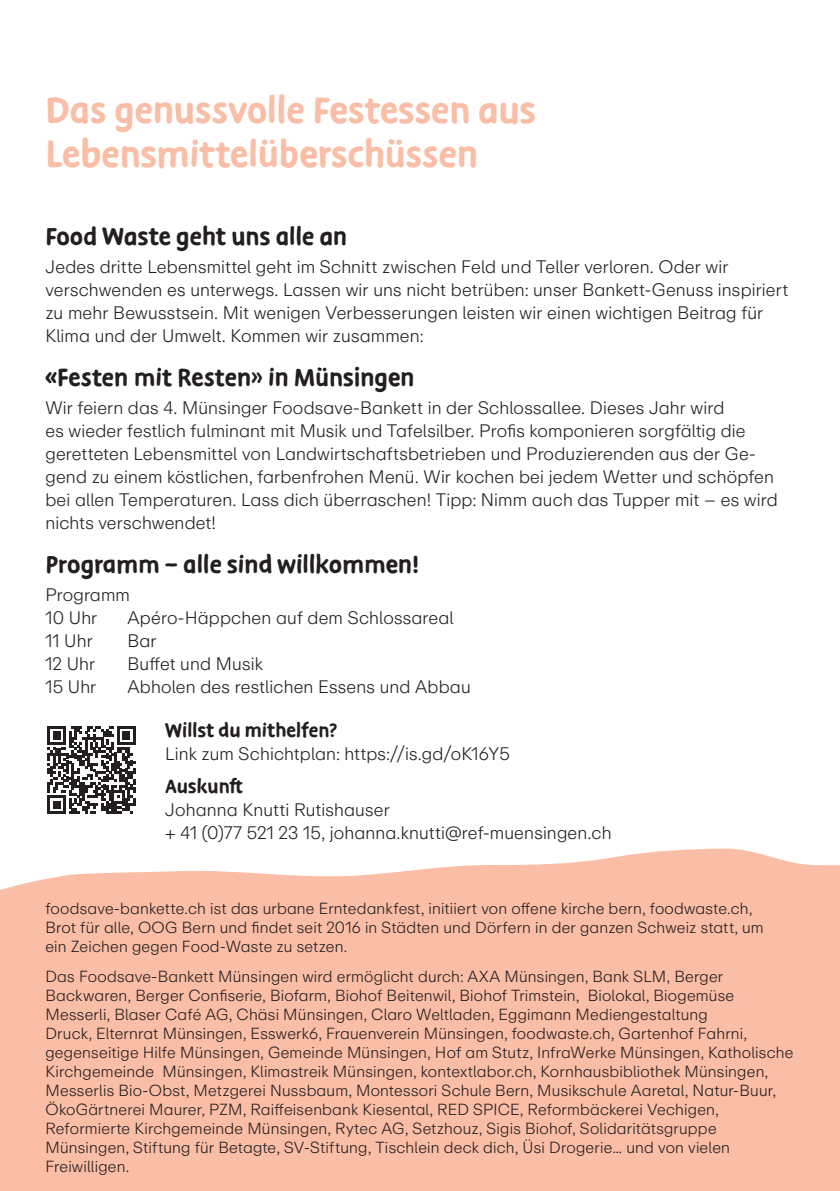
<style>
.page{position:relative;width:840px;height:1191px;background:#fff}
.page>*{position:absolute;margin:0;border:0;box-sizing:border-box;transform-origin:0 0}
.t1{font:700 42px/44px "Duper";color:#fabda6}
.t2{font:700 28px "Duper";color:#231f20}
.t3{font:700 22px "Duper";letter-spacing:.005em;color:#231f20}
.t4{font:300 18px/23px "ABC Repro Unlicensed Trial";letter-spacing:.005em;color:#231f20}
.t5{font:300 16px/19px "ABC Repro Unlicensed Trial";letter-spacing:.01em;color:#231f20}
</style>
<div class="page">
<div style="left:0;top:848px;width:839px;height:343px;background:#fabda6"></div>
<svg style="left:48px;top:726px;width:87px;height:88px"></svg>
<h1 class="t1" style="left:45px;top:89px;width:491px">Das genussvolle Festessen aus<br>Lebensmittelüberschüssen</h1>
<h2 class="t2" style="left:45px;top:220px;width:303px">Food Waste geht uns alle an</h2>
<p class="t4" style="left:45px;top:255px;width:744px">Jedes dritte Lebensmittel geht im Schnitt zwischen Feld und Teller verloren. Oder wir verschwenden es unterwegs. Lassen wir uns nicht betrüben: unser Bankett-Genuss inspiriert zu mehr Bewusstsein. Mit wenigen Verbesserungen leisten wir einen wichtigen Beitrag für Klima und der Umwelt. Kommen wir zusammen:</p>
<h2 class="t2" style="left:45px;top:361px;width:370px">«Festen mit Resten» in Münsingen</h2>
<p class="t4" style="left:45px;top:396px;width:733px">Wir feiern das 4. Münsinger Foodsave-Bankett in der Schlossallee. Dieses Jahr wird<br>es wieder festlich fulminant mit Musik und Tafelsilber. Profis komponieren sorgfältig die geretteten Lebensmittel von Landwirtschaftsbetrieben und Produzierenden aus der Ge&shy;gend zu einem köstlichen, farbenfrohen Menü. Wir kochen bei jedem Wetter und schöpfen bei allen Temperaturen. Lass dich überraschen! Tipp: Nimm auch das Tupper mit – es wird nichts verschwendet!</p>
<h2 class="t2" style="left:45px;top:548px;width:374px">Programm – alle sind willkommen!</h2>
<p class="t4" style="left:45px;top:583px;width:86px">Programm<br>10 Uhr</p>
<p class="t4" style="left:127px;top:606px;width:327px">Apéro-Häppchen auf dem Schlossareal</p>
<p class="t4" style="left:45px;top:629px;width:49px">11 Uhr</p>
<p class="t4" style="left:127px;top:629px;width:31px">Bar</p>
<p class="t4" style="left:45px;top:652px;width:51px">12 Uhr</p>
<p class="t4" style="left:127px;top:652px;width:137px">Buffet und Musik</p>
<p class="t4" style="left:45px;top:675px;width:52px">15 Uhr</p>
<p class="t4" style="left:127px;top:675px;width:344px">Abholen des restlichen Essens und Abbau</p>
<h3 class="t3" style="left:165px;top:717px;width:173px">Willst du mithelfen?</h3>
<p class="t4" style="left:165px;top:742px;width:346px">Link zum Schichtplan: https://is.gd/oK16Y5</p>
<h3 class="t3" style="left:165px;top:773px;width:80px">Auskunft</h3>
<p class="t4" style="left:165px;top:798px;width:447px">Johanna Knutti Rutishauser<br>+ 41 (0)77 521 23 15, johanna.knutti@ref-muensingen.ch</p>
<p class="t5" style="left:45px;top:898px;width:719px">foodsave-bankette.ch ist das urbane Erntedankfest, initiiert von offene kirche bern, foodwaste.ch,<br>Brot für alle, OOG Bern und findet seit 2016 in Städten und Dörfern in der ganzen Schweiz statt, um ein Zeichen gegen Food-Waste zu setzen.</p>
<p class="t5" style="left:45px;top:967px;width:749px">Das Foodsave-Bankett Münsingen wird ermöglicht durch: AXA Münsingen, Bank SLM, Berger Backwaren, Berger Confiserie, Biofarm, Biohof Beitenwil, Biohof Trimstein, Biolokal, Biogemüse Messerli, Blaser Café AG, Chäsi Münsingen, Claro Weltladen, Eggimann Mediengestaltung<br>Druck, Elternrat Münsingen, Esswerk6, Frauenverein Münsingen, foodwaste.ch, Gartenhof Fahrni, gegenseitige Hilfe Münsingen, Gemeinde Münsingen, Hof am Stutz, InfraWerke Münsingen, Katholische Kirchgemeinde Münsingen, Klimastreik Münsingen, kontextlabor.ch, Kornhausbibliothek Münsingen, Messerlis Bio-Obst, Metzgerei Nussbaum, Montessori Schule Bern, Musikschule Aaretal, Natur-Buur, ÖkoGärtnerei Maurer, PZM, Raiffeisenbank Kiesental, RED SPICE, Reformbäckerei Vechigen, Reformierte Kirchgemeinde Münsingen, Rytec AG, Setzhouz, Sigis Biohof, Solidaritätsgruppe Münsingen, Stiftung für Betagte, SV-Stiftung, Tischlein deck dich, Üsi Drogerie… und von vielen Freiwilligen.</p>
</div>
